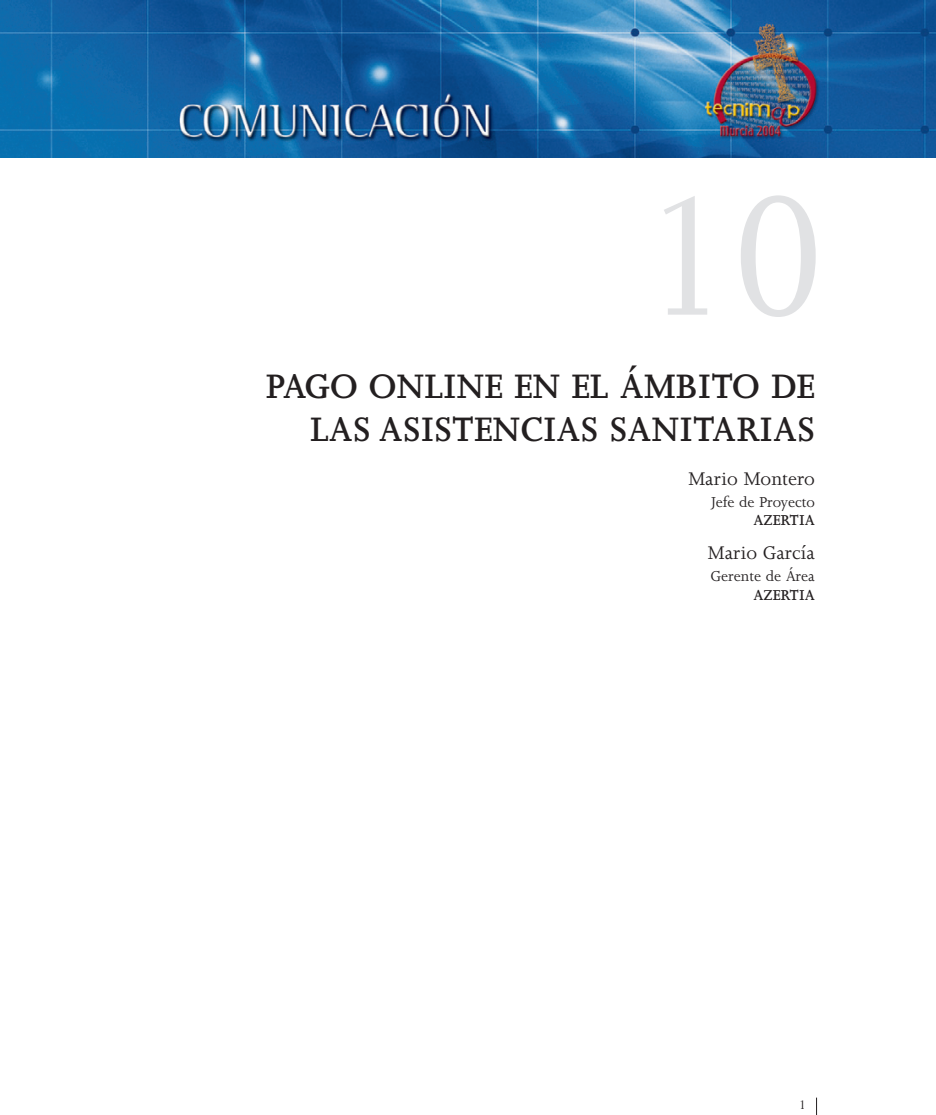
<style>
.page{position:relative;width:936px;height:1115px;background:#fff}
.page>*{position:absolute;margin:0;border:0;box-sizing:border-box;transform-origin:0 0}
.t1{font:195px "Joanna";color:#e1e2e4}
.t2{font:600 39px/42.9px "Joanna";color:#231f20;text-align:right}
.t3{font:21px "Joanna";color:#231f20}
.t4{font:16.5px "Joanna";color:#231f20}
.t5{font:600 16.5px "Joanna";color:#231f20}
.t6{font:14.25px "Joanna";color:#231f20}
</style>
<div class="page">
<img style="left:0;top:1px;width:935px;height:157px">
<svg style="left:816px;top:1097px;width:1px;height:17px"></svg>
<h1 class="t1" style="left:636px;top:186px;width:195px">10</h1>
<p class="t2" style="left:265px;top:368px;width:551px">PAGO ONLINE EN EL ÁMBITO DE<br>LAS ASISTENCIAS SANITARIAS</p>
<p class="t3" style="left:688px;top:471px;width:128px">Mario Montero</p>
<p class="t4" style="left:711px;top:496px;width:105px">Jefe de Proyecto</p>
<p class="t5" style="left:753px;top:514px;width:63px">AZERTIA</p>
<p class="t3" style="left:707px;top:545px;width:109px">Mario García</p>
<p class="t4" style="left:710px;top:570px;width:105px">Gerente de Área</p>
<p class="t5" style="left:753px;top:588px;width:63px">AZERTIA</p>
<p class="t6" style="left:798px;top:1099px;width:9px">1</p>
</div>
